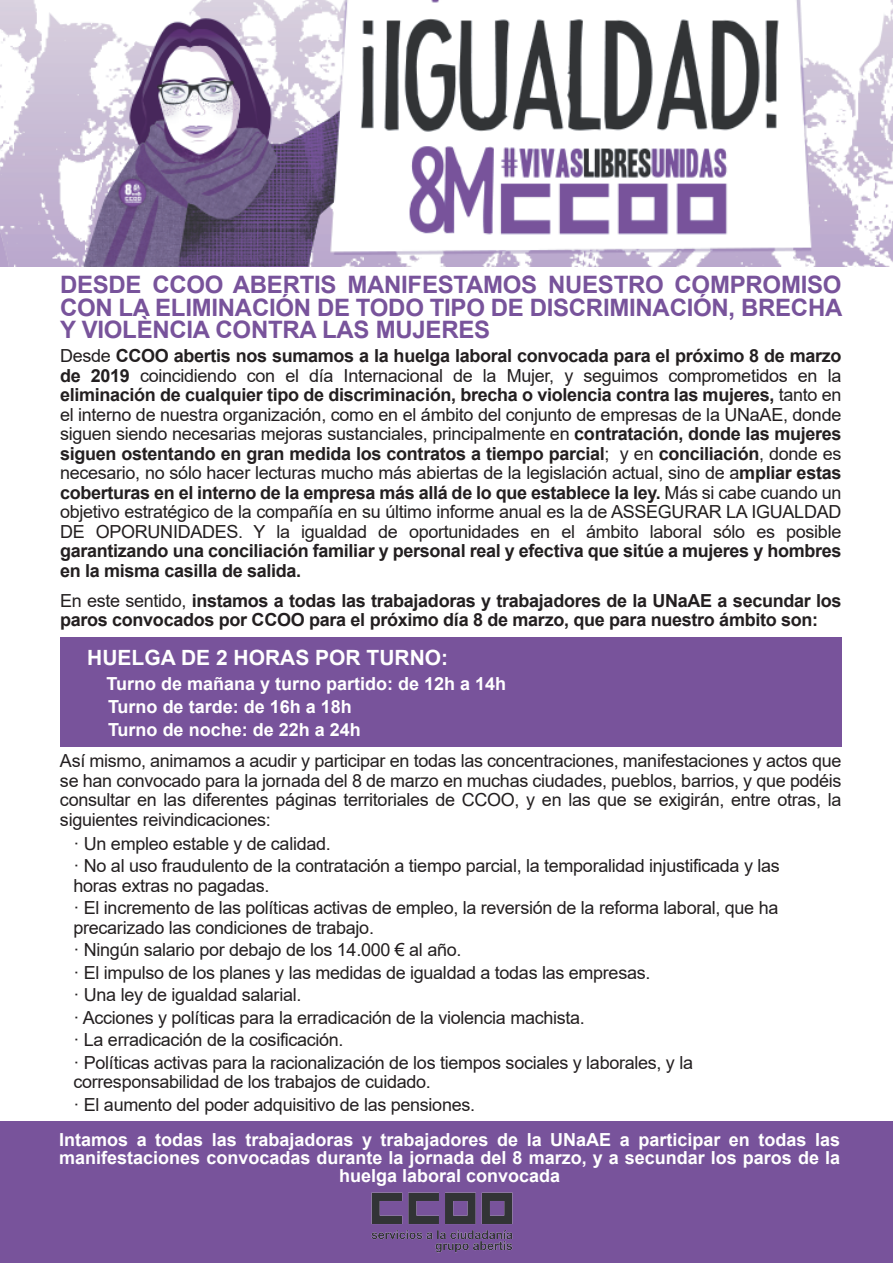
<style>
.page{position:relative;width:893px;height:1263px;background:#fff}
.page>*{position:absolute;margin:0;border:0;box-sizing:border-box;transform-origin:0 0}
.t1{font:700 24px/22.5px "Arial";letter-spacing:-.01em;color:#78539b;text-align:justify}
.t2{font:700 21px "Arial";color:#fff}
.t3{font:18px/19.5px "Arial";letter-spacing:-.015em;color:#231f20}
.t4{font:700 18px/19.5px "Arial";letter-spacing:-.015em;color:#231f20}
.t5{font:700 18px/18px "Arial";color:#fff;text-align:center}
.s1{font-weight:700}
.s2{font-weight:400}
</style>
<div class="page">
<img style="left:0;top:0;width:893px;height:266px">
<div style="left:0;top:1122px;width:893px;height:141px;background:#78539b"></div>
<img style="left:371px;top:1192px;width:141px;height:60px">
<div style="left:60px;top:637px;width:782px;height:110px;background:#78539b"></div>
<h1 class="t1" style="left:60px;top:274px;width:784px">DESDE CCOO ABERTIS MANIFESTAMOS NUESTRO COMPROMISO CON LA ELIMINACIÓN DE TODO TIPO DE DISCRIMINACIÓN, BRECHA Y VIOLÈNCIA CONTRA LAS MUJERES</h1>
<p class="t3" style="left:60px;top:346px;width:783px;text-align:justify">Desde <span class="s1">CCOO abertis nos sumamos a la huelga laboral convocada para el próximo 8 de marzo de 2019</span> coincidiendo con el día Internacional de la Mujer, y seguimos comprometidos en la <span class="s1">eliminación de cualquier tipo de discriminación, brecha o violencia contra las mujeres,</span> tanto en el interno de nuestra organización, como en el ámbito del conjunto de empresas de la UNaAE, donde siguen siendo necesarias mejoras sustanciales, principalmente en <span class="s1">contratación, donde las mujeres siguen ostentando en gran medida los contratos a tiempo parcial</span>; y en <span class="s1">conciliación</span>, donde es necesario, no sólo hacer lecturas mucho más abiertas de la legislación actual, sino de a<span class="s1">mpliar estas coberturas en el interno de la empresa más allá de lo que establece la ley.</span> Más si cabe cuando un objetivo estratégico de la compañía en su último informe anual es la de ASSEGURAR LA IGUALDAD DE OPORUNIDADES. Y la igualdad de oportunidades en el ámbito laboral sólo es posible</p>
<p class="t4" style="left:60px;top:541px;width:783px">garantizando una conciliación familiar y personal real y efectiva que sitúe a mujeres y hombres en la misma casilla de salida.</p>
<p class="t4" style="left:60px;top:591px;width:783px"><span class="s2">En este sentido,</span> instamos a todas las trabajadoras y trabajadores de la UNaAE a secundar los paros convocados por CCOO para el próximo día 8 de marzo, que para nuestro ámbito son:</p>
<p class="t2" style="left:87px;top:643px;width:362px">HUELGA DE 2 HORAS POR TURNO:</p>
<p class="t5" style="left:106px;top:672px;width:401px;line-height:23.1px;text-align:left">Turno de mañana y turno partido: de 12h a 14h<br>Turno de tarde: de 16h a 18h<br>Turno de noche: de 22h a 24h</p>
<p class="t3" style="left:60px;top:751px;width:783px;text-align:justify">Así mismo, animamos a acudir y participar en todas las concentraciones, manifestaciones y actos que se han convocado para la jornada del 8 de marzo en muchas ciudades, pueblos, barrios, y que podéis consultar en las diferentes páginas territoriales de CCOO, y en las que se exigirán, entre otras, la siguientes reivindicaciones:</p>
<p class="t3" style="left:73px;top:832px;width:708px;line-height:22.5px">· Un empleo estable y de calidad.<br>· No al uso fraudulento de la contratación a tiempo parcial, la temporalidad injustificada y las</p>
<p class="t3" style="left:73px;top:874px;width:706px;line-height:22.5px">horas extras no pagadas.<br>· El incremento de las políticas activas de empleo, la reversión de la reforma laboral, que ha</p>
<p class="t3" style="left:73px;top:916px;width:621px;line-height:22.5px">precarizado las condiciones de trabajo.<br>· Ningún salario por debajo de los 14.000 € al año.<br>· El impulso de los planes y las medidas de igualdad a todas las empresas.<br>· Una ley de igualdad salarial.<br>· Acciones y políticas para la erradicación de la violencia machista.<br>· La erradicación de la cosificación.<br>· Políticas activas para la racionalización de los tiempos sociales y laborales, y la</p>
<p class="t3" style="left:73px;top:1071px;width:403px;line-height:22.5px">corresponsabilidad de los trabajos de cuidado.<br>· El aumento del poder adquisitivo de las pensiones.</p>
<p class="t5" style="left:59px;top:1130px;width:782px">Intamos a todas las trabajadoras y trabajadores de la UNaAE a participar en todas las manifestaciones convocadas durante la jornada del 8 marzo, y a secundar los paros de la huelga laboral convocada</p>
</div>
